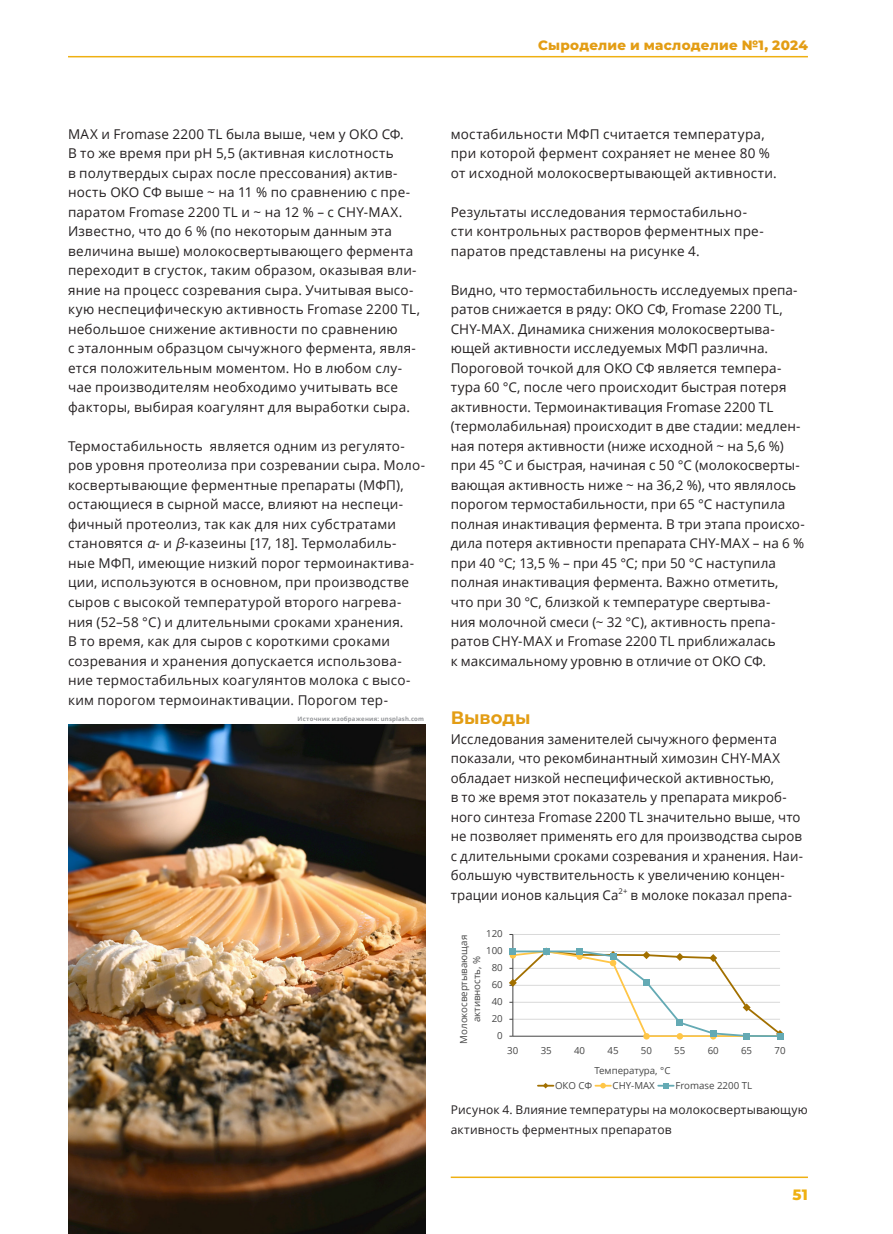
<style>
.page{position:relative;width:893px;height:1234px;background:#fff}
.page>*{position:absolute;margin:0;border:0;box-sizing:border-box;transform-origin:0 0}
.body_subhead{font:700 18px "Montserrat";letter-spacing:.005em;color:#e39d14}
.t1{font:800 15px "Montserrat";color:#efb012}
.body_txt_reg{font:13.5px/19.5px "Open Sans";letter-spacing:.015em;color:#231f20}
.t2{font:800 13.5px "Montserrat";letter-spacing:.02em;color:#e39d14}
.body_pic_descr{font:12px/19.5px "Open Sans";letter-spacing:.01em;color:#231f20}
.t3{font:9.75px/13.2px "Open Sans";color:#464646;text-align:center}
.body_txt{font:700 6px "Open Sans";letter-spacing:.035em;color:#939598}
.s1{font-style:italic}
</style>
<div class="page">
<hr style="left:68px;top:56px;width:740px;height:1px;background:#efb012">
<hr style="left:451px;top:1176px;width:357px;height:1px;background:#efb012">
<hr style="left:513px;top:933px;width:267px;height:1px;background:#d9d9d9">
<hr style="left:512px;top:934px;width:1px;height:101px;background:#464646">
<div style="left:643px;top:1032px;width:7px;height:7px;background:#ffc647;border-radius:50%"></div>
<div style="left:677px;top:1032px;width:6px;height:7px;background:#ffc647;border-radius:50%"></div>
<div style="left:710px;top:1032px;width:6px;height:7px;background:#ffc647;border-radius:50%"></div>
<div style="left:743px;top:1032px;width:7px;height:7px;background:#64aab4;border-radius:50%"></div>
<svg style="left:509px;top:947px;width:275px;height:90px"></svg>
<div style="left:710px;top:1029px;width:6px;height:7px;background:#64aab4"></div>
<div style="left:743px;top:1032px;width:7px;height:6px;background:#64aab4"></div>
<div style="left:777px;top:1032px;width:6px;height:7px;background:#64aab4"></div>
<svg style="left:538px;top:1083px;width:15px;height:5px"></svg>
<svg style="left:595px;top:1082px;width:16px;height:6px"></svg>
<svg style="left:658px;top:1083px;width:16px;height:5px"></svg>
<img style="left:68px;top:724px;width:357px;height:509px">
<p class="t2" style="left:538px;top:35px;width:271px">Сыроделие и маслоделие №1, 2024</p>
<p class="body_txt_reg" style="left:68px;top:124px;width:353px">MAX и Fromase 2200 TL была выше, чем у ОКО СФ.<br>В то же время при рН 5,5 (активная кислотность<br>в полутвердых сырах после прессования) актив&shy;ность ОКО СФ выше ~ на 11 % по сравнению с пре&shy;паратом Fromase 2200 TL и ~ на 12 % – с CHY-MAX.<br>Известно, что до 6 % (по некоторым данным эта величина выше) молокосвертывающего фермента переходит в сгусток, таким образом, оказывая вли&shy;яние на процесс созревания сыра. Учитывая высо&shy;кую неспецифическую активность Fromase 2200 TL, небольшое снижение активности по сравнению<br>с эталонным образцом сычужного фермента, явля&shy;ется положительным моментом. Но в любом слу&shy;чае производителям необходимо учитывать все факторы, выбирая коагулянт для выработки сыра.</p>
<p class="body_txt_reg" style="left:68px;top:436px;width:359px">Термостабильность является одним из регулято&shy;ров уровня протеолиза при созревании сыра. Моло&shy;косвертывающие ферментные препараты (МФП), остающиеся в сырной массе, влияют на неспеци&shy;фичный протеолиз, так как для них субстратами становятся <span class="s1">α</span>- и <span class="s1">β</span>-казеины [17, 18]. Термолабиль&shy;ные МФП, имеющие низкий порог термоинактива&shy;ции, используются в основном, при производстве сыров с высокой температурой второго нагрева&shy;ния (52–58 °С) и длительными сроками хранения.<br>В то время, как для сыров с короткими сроками созревания и хранения допускается использова&shy;ние термостабильных коагулянтов молока с высо&shy;ким порогом термоинактивации. Порогом тер-</p>
<p class="body_txt" style="left:298px;top:714px;width:128px">Источник изображения: unsplash.com</p>
<p class="body_txt_reg" style="left:451px;top:124px;width:327px">мостабильности МФП считается температура, при которой фермент сохраняет не менее 80 % от исходной молокосвертывающей активности.</p>
<p class="body_txt_reg" style="left:451px;top:202px;width:314px">Результаты исследования термостабильно&shy;сти контрольных растворов ферментных пре&shy;паратов представлены на рисунке 4.</p>
<p class="body_txt_reg" style="left:451px;top:280px;width:356px">Видно, что термостабильность исследуемых препа&shy;ратов снижается в ряду: ОКО СФ, Fromase 2200 TL, CHY-MAX. Динамика снижения молокосвертыва&shy;ющей активности исследуемых МФП различна.<br>Пороговой точкой для ОКО СФ является темпера&shy;тура 60 °С, после чего происходит быстрая потеря активности. Термоинактивация Fromase 2200 TL (термолабильная) происходит в две стадии: медлен&shy;ная потеря активности (ниже исходной ~ на 5,6 %) при 45 °С и быстрая, начиная с 50 °С (молокосверты&shy;вающая активность ниже ~ на 36,2 %), что являлось порогом термостабильности, при 65 °С наступила полная инактивация фермента. В три этапа происхо&shy;дила потеря активности препарата CHY-MAX – на 6 % при 40 °С; 13,5 % – при 45 °С; при 50 °С наступила полная инактивация фермента. Важно отметить,<br>что при 30 °С, близкой к температуре свертыва-<br>ния молочной смеси (~ 32 °С), активность препа&shy;ратов CHY-MAX и Fromase 2200 TL приближалась<br>к максимальному уровню в отличие от ОКО СФ.</p>
<p class="body_subhead" style="left:451px;top:704px;width:81px">Выводы</p>
<p class="body_txt_reg" style="left:451px;top:728px;width:354px">Исследования заменителей сычужного фермента показали, что рекомбинантный химозин CHY-MAX обладает низкой неспецифической активностью,<br>в то же время этот показатель у препарата микроб&shy;ного синтеза Fromase 2200 TL значительно выше, что не позволяет применять его для производства сыров с длительными сроками созревания и хранения. Наи&shy;большую чувствительность к увеличению концен&shy;трации ионов кальция Са<sup>2+</sup> в молоке показал препа-</p>
<p class="t3" style="left:486px;top:926px;width:18px">120</p>
<p class="t3" style="left:457px;top:1043px;width:110px;rotate:-90deg">Молокосвертывающая активность, %</p>
<p class="t3" style="left:486px;top:943px;width:18px">100</p>
<p class="t3" style="left:492px;top:960px;width:13px">80</p>
<p class="t3" style="left:492px;top:977px;width:13px">60</p>
<p class="t3" style="left:492px;top:994px;width:13px">40</p>
<p class="t3" style="left:492px;top:1011px;width:13px">20</p>
<p class="t3" style="left:497px;top:1028px;width:7px">0</p>
<p class="t3" style="left:507px;top:1042px;width:13px">30</p>
<p class="t3" style="left:541px;top:1042px;width:13px">35</p>
<p class="t3" style="left:574px;top:1042px;width:13px">40</p>
<p class="t3" style="left:607px;top:1042px;width:13px">45</p>
<p class="t3" style="left:641px;top:1042px;width:13px">50</p>
<p class="t3" style="left:674px;top:1042px;width:13px">55</p>
<p class="t3" style="left:708px;top:1042px;width:13px">60</p>
<p class="t3" style="left:741px;top:1042px;width:13px">65</p>
<p class="t3" style="left:774px;top:1042px;width:13px">70</p>
<p class="t3" style="left:595px;top:1062px;width:77px">Температура, °C</p>
<p class="t3" style="left:555px;top:1077px;width:38px">ОКО СФ</p>
<p class="t3" style="left:613px;top:1077px;width:44px">CHY-MAX</p>
<p class="t3" style="left:675px;top:1077px;width:78px">Fromase 2200 TL</p>
<p class="body_pic_descr" style="left:451px;top:1099px;width:359px">Рисунок 4. Влияние температуры на молокосвертывающую активность ферментных препаратов</p>
<p class="t1" style="left:793px;top:1183px;width:17px">51</p>
</div>
